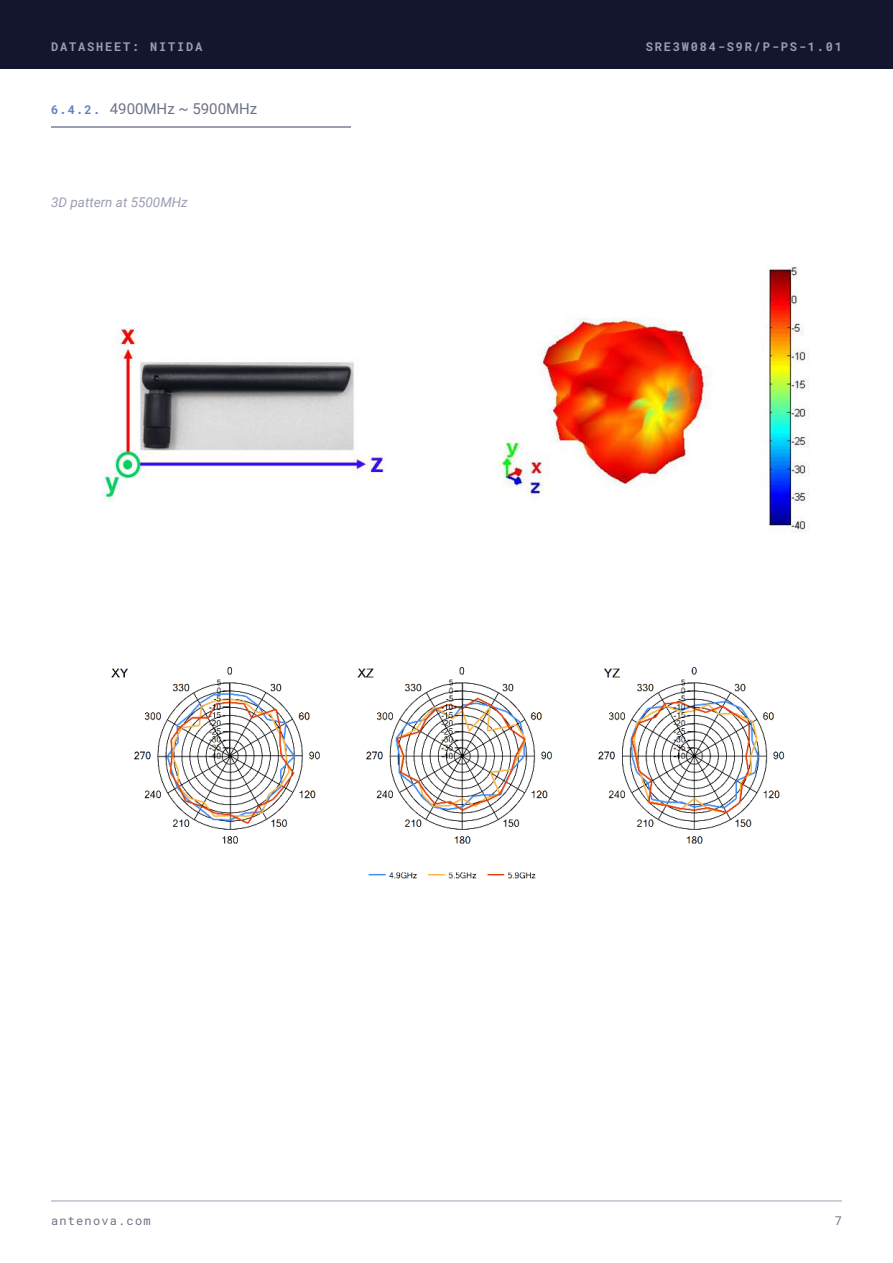
<style>
.page{position:relative;width:893px;height:1263px;background:#fff}
.page>*{position:absolute;margin:0;border:0;box-sizing:border-box;transform-origin:0 0}
.t1{font:15px "Roboto";color:#6e7287}
.t2{font:italic 13.5px "Roboto";color:#9b9eb5}
.t3{font:700 12px "Roboto Mono";letter-spacing:.15em;color:#9b9eb5}
.t4{font:12px "Roboto Mono";letter-spacing:.1em;color:#6f7186}
.s1{font-family:"Roboto Mono";font-weight:700;font-size:12px;color:#6082c1}
</style>
<div class="page">
<div style="left:0;top:0;width:893px;height:68px;background:#13162e"></div>
<hr style="left:51px;top:1201px;width:791px;height:1px;background:#9b9eb5">
<img style="left:498px;top:266px;width:312px;height:267px">
<img style="left:111px;top:667px;width:674px;height:212px">
<hr style="left:51px;top:126px;width:300px;height:1px;background:#9b9eb5">
<img style="left:103px;top:328px;width:282px;height:174px">
<p class="t3" style="left:51px;top:40px;width:153px">DATASHEET: NITIDA</p>
<p class="t3" style="left:646px;top:40px;width:198px">SRE3W084-S9R/P-PS-1.01</p>
<p class="t1" style="left:51px;top:103px;width:208px"><span class="s1">6.4.2.</span> 4900MHz ~ 5900MHz</p>
<p class="t2" style="left:51px;top:196px;width:138px">3D pattern at 5500MHz</p>
<p class="t4" style="left:51px;top:1213px;width:101px">antenova.com</p>
<p class="t4" style="left:835px;top:1213px;width:9px">7</p>
</div>
